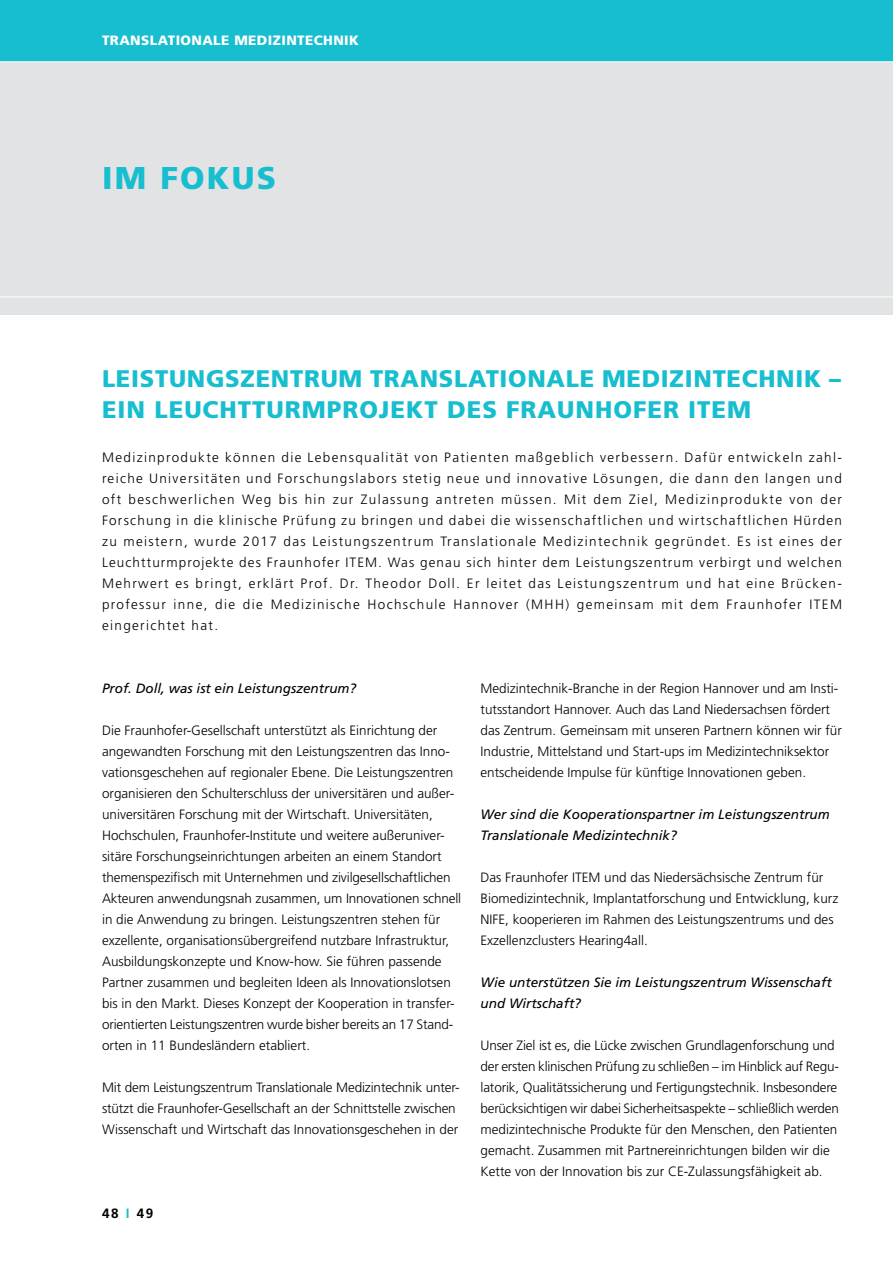
<style>
.page{position:relative;width:893px;height:1263px;background:#fff}
.page>*{position:absolute;margin:0;border:0;box-sizing:border-box;transform-origin:0 0}
.t1{font:900 31.5px "Frutiger LT";letter-spacing:.07em;color:#16becf}
.t2{font:900 24px/31.5px "Frutiger LT";letter-spacing:.03em;color:#16becf}
.t3{font:300 13.5px/21px "Frutiger LT";color:#000}
.t4{font:italic 13.5px/21px "Frutiger LT";color:#000}
.t5{font:900 13.5px "Frutiger LT";letter-spacing:.03em;color:#fff}
.t6{font:700 13.5px "Frutiger LT";color:#000}
.s1{color:#16becf}
</style>
<div class="page">
<div style="left:0;top:0;width:893px;height:315px;background:#e2e3e4"></div>
<div style="left:0;top:0;width:893px;height:62px;background:#16becf"></div>
<hr style="left:0;top:61px;width:893px;height:1px;background:#fff">
<hr style="left:0;top:297px;width:893px;height:1px;background:#fff">
<p class="t5" style="left:102px;top:32px;width:258px">TRANSLATIONALE MEDIZINTECHNIK</p>
<h1 class="t1" style="left:102px;top:159px;width:175px">IM FOKUS</h1>
<h2 class="t2" style="left:102px;top:363px;width:740px">LEISTUNGSZENTRUM TRANSLATIONALE MEDIZINTECHNIK –<br>EIN LEUCHTTURMPROJEKT DES FRAUNHOFER ITEM</h2>
<p class="t3" style="left:102px;top:447px;width:741px;text-align:justify">Medizinprodukte können die Lebensqualität von Patienten maßgeblich verbessern. Dafür entwickeln zahl&shy;reiche Universitäten und Forschungslabors stetig neue und innovative Lösungen, die dann den langen und oft beschwerlichen Weg bis hin zur Zulassung antreten müssen. Mit dem Ziel, Medizinprodukte von der Forschung in die klinische Prüfung zu bringen und dabei die wissenschaftlichen und wirtschaftlichen Hürden zu meistern, wurde 2017 das Leistungszentrum Translationale Medizintechnik gegründet. Es ist eines der Leuchtturmprojekte des Fraunhofer ITEM. Was genau sich hinter dem Leistungszentrum verbirgt und welchen Mehrwert es bringt, erklärt Prof. Dr. Theodor Doll. Er leitet das Leistungszentrum und hat eine Brücken&shy;professur inne, die die Medizinische Hochschule Hannover (MHH) gemeinsam mit dem Fraunhofer ITEM eingerichtet hat.</p>
<p class="t4" style="left:102px;top:678px;width:256px">Prof. Doll, was ist ein Leistungszentrum?</p>
<p class="t3" style="left:102px;top:720px;width:361px">Die Fraunhofer-Gesellschaft unterstützt als Einrichtung der angewandten Forschung mit den Leistungszentren das Inno&shy;vationsgeschehen auf regionaler Ebene. Die Leistungszentren organisieren den Schulterschluss der universitären und außer&shy;universitären Forschung mit der Wirtschaft. Universitäten, Hochschulen, Fraunhofer-Institute und weitere außeruniver&shy;sitäre Forschungseinrichtungen arbeiten an einem Standort themenspezifisch mit Unternehmen und zivilgesellschaftlichen Akteuren anwendungsnah zusammen, um Innovationen schnell in die Anwendung zu bringen. Leistungszentren stehen für exzellente, organisationsübergreifend nutzbare Infrastruktur, Ausbildungskonzepte und Know-how. Sie führen passende Partner zusammen und begleiten Ideen als Innovationslotsen bis in den Markt. Dieses Konzept der Kooperation in transfer&shy;orientierten Leistungszentren wurde bisher bereits an 17 Stand&shy;orten in 11 Bundesländern etabliert.</p>
<p class="t3" style="left:102px;top:1077px;width:359px">Mit dem Leistungszentrum Translationale Medizintechnik unter&shy;stützt die Fraunhofer-Gesellschaft an der Schnittstelle zwischen<br>Wissenschaft und Wirtschaft das Innovationsgeschehen in der</p>
<p class="t6" style="left:102px;top:1205px;width:53px">48 <span class="s1">I</span> 49</p>
<p class="t3" style="left:480px;top:678px;width:363px">Medizintechnik-Branche in der Region Hannover und am Insti&shy;tutsstandort Hannover. Auch das Land Niedersachsen fördert das Zentrum. Gemeinsam mit unseren Partnern können wir für Industrie, Mittelstand und Start-ups im Medizintechniksektor entscheidende Impulse für künftige Innovationen geben.</p>
<p class="t4" style="left:480px;top:804px;width:351px">Wer sind die Kooperationspartner im Leistungszentrum<br>Translationale Medizintechnik?</p>
<p class="t3" style="left:480px;top:867px;width:359px">Das Fraunhofer ITEM und das Niedersächsische Zentrum für Biomedizintechnik, Implantatforschung und Entwicklung, kurz NIFE, kooperieren im Rahmen des Leistungszentrums und des Exzellenzclusters Hearing4all.</p>
<p class="t4" style="left:480px;top:972px;width:353px">Wie unterstützen Sie im Leistungszentrum Wissenschaft und Wirtschaft?</p>
<p class="t3" style="left:480px;top:1035px;width:360px">Unser Ziel ist es, die Lücke zwischen Grundlagenforschung und der ersten klinischen Prüfung zu schließen – im Hinblick auf Regu&shy;latorik, Qualitätssicherung und Fertigungstechnik. Insbesondere berücksichtigen wir dabei Sicherheitsaspekte – schließlich werden medizintechnische Produkte für den Menschen, den Patienten gemacht. Zusammen mit Partnereinrichtungen bilden wir die Kette von der Innovation bis zur CE-Zulassungsfähigkeit ab.</p>
</div>
